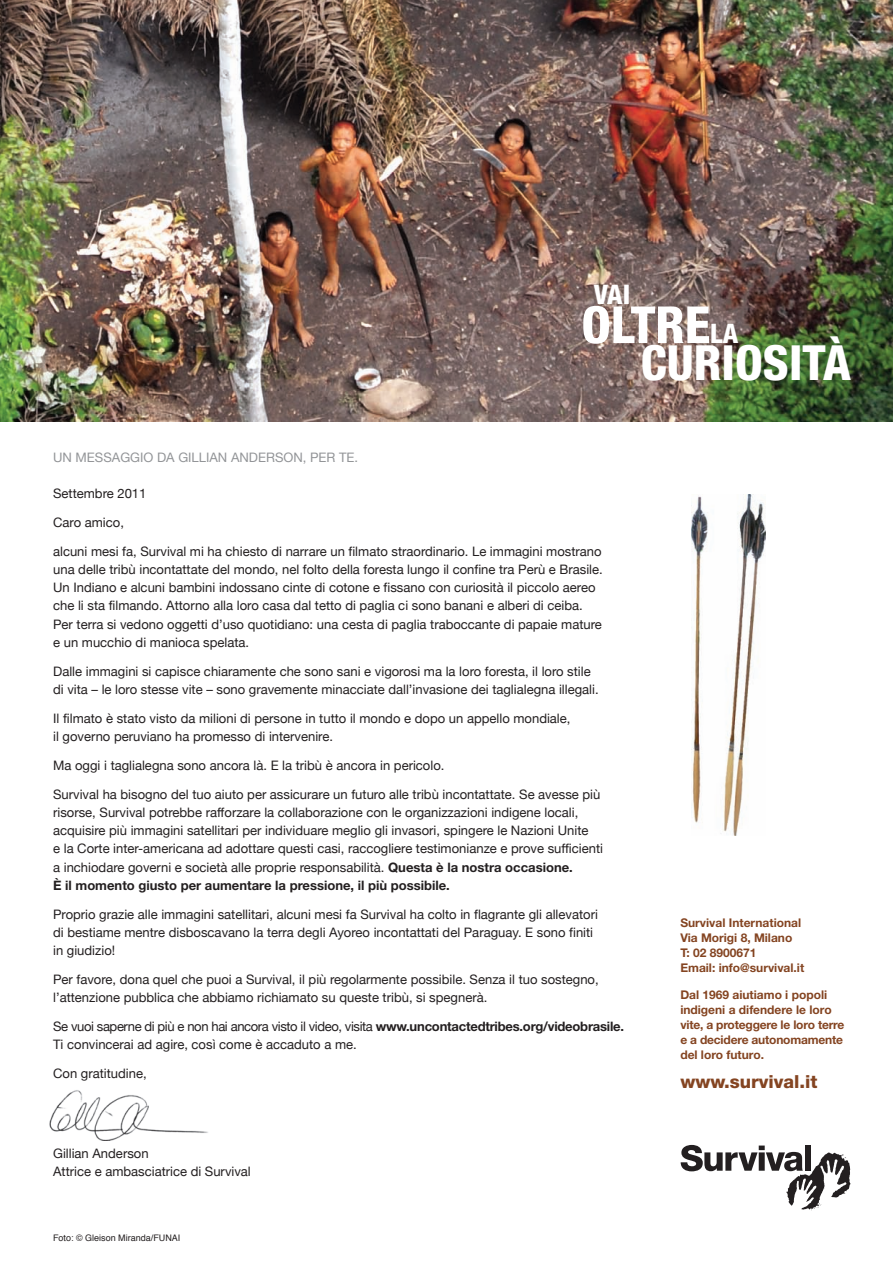
<style>
.page{position:relative;width:893px;height:1263px;background:#fff}
.page>*{position:absolute;margin:0;border:0;box-sizing:border-box;transform-origin:0 0}
.t1{font:800 condensed 51.15px "Helvetica Neue LT Std";color:#fff}
.t2{font:800 condensed 48.45px "Helvetica Neue LT Std";color:#fff}
.t3{font:800 condensed 27px "Helvetica Neue LT Std";color:#fff}
.t4{font:800 18px "Helvetica Neue";color:#844421}
.t5{font:13.05px/18.3px "Helvetica Neue";color:#231f20}
.t6{font:13.05px "Helvetica Neue";color:#939598}
.t7{font:700 12px/15px "Helvetica Neue";color:#844421}
.t8{font:9px "Helvetica";color:#231f20}
.s1{font-size:27px}
.s2{font-weight:700}
</style>
<div class="page">
<img style="left:49px;top:1090px;width:159px;height:50px">
<img style="left:0;top:0;width:893px;height:421px">
<img style="left:691px;top:494px;width:75px;height:341px">
<svg style="left:681px;top:1145px;width:169px;height:65px"></svg>
<div style="left:805px;top:1145px;width:6px;height:26px;background:#231f20"></div>
<h3 class="t3" style="left:594px;top:285px;width:38px">VAI</h3>
<h1 class="t1" style="left:581px;top:307px;width:158px">OLTRE<span class="s1">LA</span></h1>
<h2 class="t2" style="left:641px;top:345px;width:212px">CURIOSITÀ</h2>
<p class="t6" style="left:53px;top:449px;width:306px">Un messaggio da gillian anderson, per te.</p>
<p class="t5" style="left:53px;top:484px;width:95px">settembre 2011</p>
<p class="t5" style="left:53px;top:513px;width:72px">Caro amico,</p>
<p class="t5" style="left:53px;top:542px;width:551px">alcuni mesi fa, survival mi ha chiesto di narrare un filmato straordinario. le immagini mostrano una delle tribù incontattate del mondo, nel folto della foresta lungo il confine tra perù e Brasile.<br>Un indiano e alcuni bambini indossano cinte di cotone e fissano con curiosità il piccolo aereo che li sta filmando. attorno alla loro casa dal tetto di paglia ci sono banani e alberi di ceiba. per terra si vedono oggetti d’uso quotidiano: una cesta di paglia traboccante di papaie mature e un mucchio di manioca spelata.</p>
<p class="t5" style="left:53px;top:662px;width:547px">dalle immagini si capisce chiaramente che sono sani e vigorosi ma la loro foresta, il loro stile di vita – le loro stesse vite – sono gravemente minacciate dall’invasione dei taglialegna illegali.</p>
<p class="t5" style="left:53px;top:709px;width:519px">il filmato è stato visto da milioni di persone in tutto il mondo e dopo un appello mondiale, il governo peruviano ha promesso di intervenire.</p>
<p class="t5" style="left:53px;top:756px;width:393px">ma oggi i taglialegna sono ancora là. e la tribù è ancora in pericolo.</p>
<p class="t5" style="left:53px;top:785px;width:551px">survival ha bisogno del tuo aiuto per assicurare un futuro alle tribù incontattate. se avesse più risorse, survival potrebbe rafforzare la collaborazione con le organizzazioni indigene locali, acquisire più immagini satellitari per individuare meglio gli invasori, spingere le nazioni Unite<br>e la Corte inter-americana ad adottare questi casi, raccogliere testimonianze e prove sufficienti a inchiodare governi e società alle proprie responsabilità. <span class="s2">Questa è la nostra occasione.<br>È il momento giusto per aumentare la pressione, il più possibile.</span></p>
<p class="t5" style="left:53px;top:905px;width:546px">proprio grazie alle immagini satellitari, alcuni mesi fa survival ha colto in flagrante gli allevatori di bestiame mentre disboscavano la terra degli ayoreo incontattati del paraguay. e sono finiti in giudizio!</p>
<p class="t5" style="left:53px;top:970px;width:547px">per favore, dona quel che puoi a survival, il più regolarmente possibile. senza il tuo sostegno, l’attenzione pubblica che abbiamo richiamato su queste tribù, si spegnerà.</p>
<p class="t5" style="left:53px;top:1017px;width:572px">se vuoi saperne di più e non hai ancora visto il video, visita <span class="s2">www.uncontactedtribes.org/videobrasile. </span>ti convincerai ad agire, così come è accaduto a me.</p>
<p class="t5" style="left:53px;top:1064px;width:95px">Con gratitudine,</p>
<p class="t5" style="left:53px;top:1144px;width:199px">gillian anderson<br>attrice e ambasciatrice di survival</p>
<p class="t8" style="left:53px;top:1234px;width:129px">Foto: © Gleison Miranda/FUNAI</p>
<p class="t7" style="left:680px;top:916px;width:125px">Survival International<br>Via Morigi 8, Milano<br>T: 02 8900671<br>Email: info@survival.it</p>
<p class="t7" style="left:680px;top:988px;width:166px">Dal 1969 aiutiamo i popoli indigeni a difendere le loro vite, a proteggere le loro terre e a decidere autonomamente del loro futuro.</p>
<h3 class="t4" style="left:680px;top:1075px;width:139px">www.survival.it</h3>
</div>
